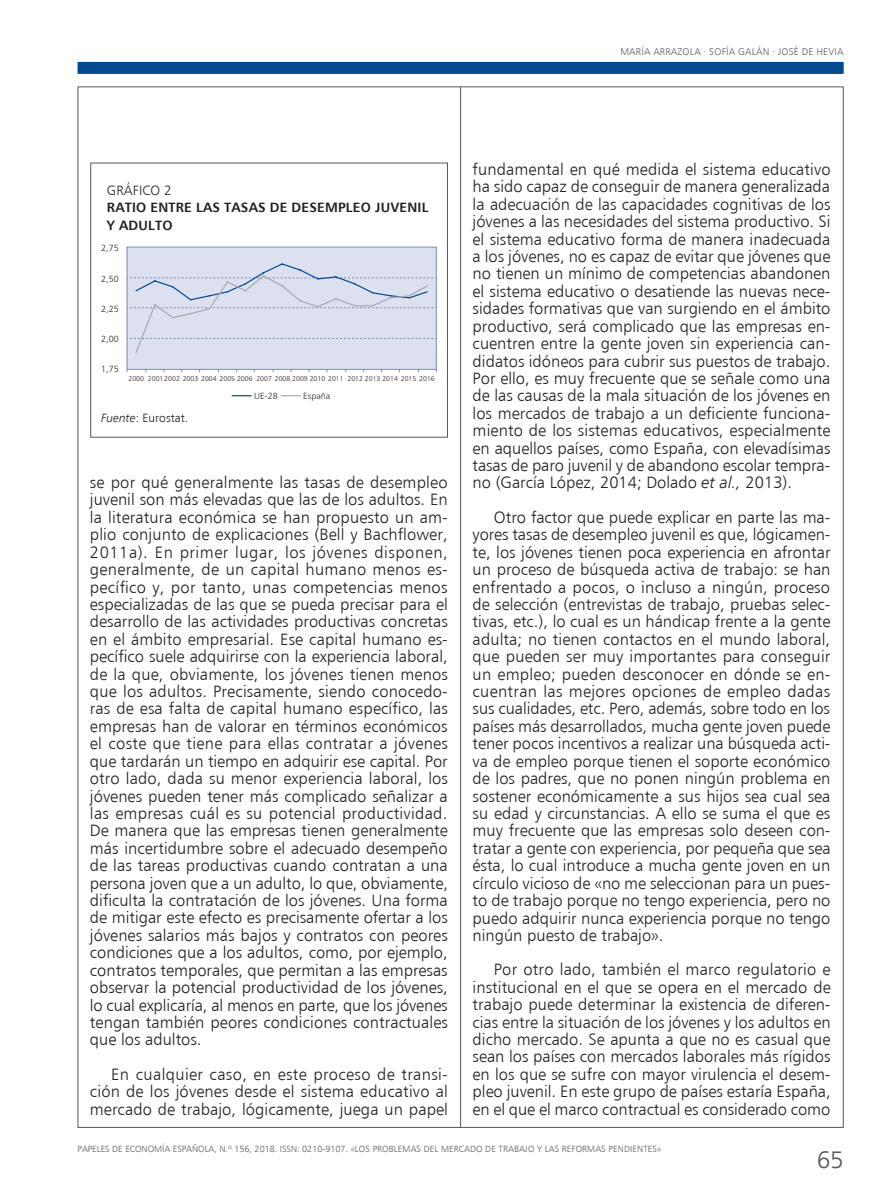
<style>
.page{position:relative;width:894px;height:1192px;background:#fff}
.page>*{position:absolute;margin:0;border:0;box-sizing:border-box;transform-origin:0 0}
.t1{font:24px "Humanist 777 BT Light B";color:#57585a}
.t2{font:16.5px/17.4px "Humanist 777 BT Light B";color:#231f20;text-align:justify}
.t3{font:13.5px/17.2px "Humanist 777 BT Bold B";letter-spacing:.015em;color:#231f20}
.t4{font:13.5px "Humanist 777 BT Light B";letter-spacing:.015em;color:#231f20}
.t5{font:12px "Humanist 777 BT Light B";color:#231f20}
.t6{font:9.75px "Humanist 777 BT Light B";letter-spacing:.02em;color:#57585a}
.t7{font:9px "Humanist 777 BT Light B";letter-spacing:.015em;color:#57585a}
.t8{font:9px "Humanist 777 BT Light B";color:#231f20}
.t9{font:6.9px "Humanist 777 BT Light B";color:#231f20}
.s1{font-family:"Humanist 777 BT Light Italic B"}
</style>
<div class="page">
<div style="left:77px;top:62px;width:766px;height:12px;background:#014990"></div>
<hr style="left:460px;top:87px;width:1px;height:1040px;background:#57585a">
<div style="left:127px;top:247px;width:309px;height:122px;background:#dde1ef;border:1px solid #788bbc"></div>
<svg style="left:127px;top:262px;width:309px;height:92px"></svg>
<svg style="left:232px;top:395px;width:19px;height:1px"></svg>
<svg style="left:281px;top:395px;width:19px;height:1px"></svg>
<p class="t6" style="left:620px;top:46px;width:225px">MARÍA ARRAZOLA ∙ SOFÍA GALÁN ∙ JOSÉ DE HEVIA</p>
<p class="t4" style="left:107px;top:182px;width:66px">GRÁFICO 2</p>
<p class="t3" style="left:107px;top:199px;width:323px">RATIO ENTRE LAS TASAS DE DESEMPLEO JUVENIL<br>Y ADULTO</p>
<p class="t8" style="left:101px;top:242px;width:19px">2,75</p>
<p class="t8" style="left:101px;top:273px;width:19px">2,50</p>
<p class="t8" style="left:101px;top:303px;width:19px">2,25</p>
<p class="t8" style="left:101px;top:333px;width:19px">2,00</p>
<p class="t8" style="left:101px;top:363px;width:19px">1,75</p>
<p class="t9" style="left:128px;top:374px;width:308px">2000 20012002 2003 2004 2005 2006 2007 2008 2009 2010 2011 2012 2013 2014 2015 2016</p>
<p class="t5" style="left:101px;top:410px;width:88px"><span class="s1">Fuente</span>: Eurostat.</p>
<p class="t8" style="left:254px;top:390px;width:25px">UE-28</p>
<p class="t8" style="left:303px;top:390px;width:28px">España</p>
<p class="t2" style="left:90px;top:473px;width:359px">se por qué generalmente las tasas de desempleo juvenil son más elevadas que las de los adultos. En la literatura económica se han propuesto un am&shy;plio conjunto de explicaciones (Bell y Bachflower, 2011a). En primer lugar, los jóvenes disponen, generalmente, de un capital humano menos es&shy;pecífico y, por tanto, unas competencias menos especializadas de las que se pueda precisar para el desarrollo de las actividades productivas concretas en el ámbito empresarial. Ese capital humano es&shy;pecífico suele adquirirse con la experiencia laboral, de la que, obviamente, los jóvenes tienen menos que los adultos. Precisamente, siendo conocedo&shy;ras de esa falta de capital humano específico, las empresas han de valorar en términos económicos el coste que tiene para ellas contratar a jóvenes que tardarán un tiempo en adquirir ese capital. Por otro lado, dada su menor experiencia laboral, los jóvenes pueden tener más complicado señalizar a las empresas cuál es su potencial productividad.<br>De manera que las empresas tienen generalmente más incertidumbre sobre el adecuado desempeño de las tareas productivas cuando contratan a una persona joven que a un adulto, lo que, obviamente, dificulta la contratación de los jóvenes. Una forma de mitigar este efecto es precisamente ofertar a los jóvenes salarios más bajos y contratos con peores condiciones que a los adultos, como, por ejemplo, contratos temporales, que permitan a las empresas observar la potencial productividad de los jóvenes, lo cual explicaría, al menos en parte, que los jóvenes tengan también peores condiciones contractuales que los adultos.</p>
<p class="t2" style="left:90px;top:1064px;width:359px;text-indent:21px">En cualquier caso, en este proceso de transi&shy;ción de los jóvenes desde el sistema educativo al mercado de trabajo, lógicamente, juega un papel</p>
<p class="t2" style="left:472px;top:160px;width:359px">fundamental en qué medida el sistema educativo ha sido capaz de conseguir de manera generalizada la adecuación de las capacidades cognitivas de los jóvenes a las necesidades del sistema productivo. Si el sistema educativo forma de manera inadecuada a los jóvenes, no es capaz de evitar que jóvenes que no tienen un mínimo de competencias abandonen el sistema educativo o desatiende las nuevas nece&shy;sidades formativas que van surgiendo en el ámbito productivo, será complicado que las empresas en&shy;cuentren entre la gente joven sin experiencia can&shy;didatos idóneos para cubrir sus puestos de trabajo.<br>Por ello, es muy frecuente que se señale como una de las causas de la mala situación de los jóvenes en los mercados de trabajo a un deficiente funciona&shy;miento de los sistemas educativos, especialmente en aquellos países, como España, con elevadísimas tasas de paro juvenil y de abandono escolar tempra&shy;no (García López, 2014; Dolado <span class="s1">et al.,</span> 2013).</p>
<p class="t2" style="left:472px;top:508px;width:359px;text-indent:21px">Otro factor que puede explicar en parte las ma&shy;yores tasas de desempleo juvenil es que, lógicamen&shy;te, los jóvenes tienen poca experiencia en afrontar un proceso de búsqueda activa de trabajo: se han enfrentado a pocos, o incluso a ningún, proceso de selección (entrevistas de trabajo, pruebas selec&shy;tivas, etc.), lo cual es un hándicap frente a la gente adulta; no tienen contactos en el mundo laboral, que pueden ser muy importantes para conseguir un empleo; pueden desconocer en dónde se en&shy;cuentran las mejores opciones de empleo dadas sus cualidades, etc. Pero, además, sobre todo en los países más desarrollados, mucha gente joven puede tener pocos incentivos a realizar una búsqueda acti&shy;va de empleo porque tienen el soporte económico de los padres, que no ponen ningún problema en sostener económicamente a sus hijos sea cual sea su edad y circunstancias. A ello se suma el que es muy frecuente que las empresas solo deseen con&shy;tratar a gente con experiencia, por pequeña que sea ésta, lo cual introduce a mucha gente joven en un círculo vicioso de «no me seleccionan para un pues&shy;to de trabajo porque no tengo experiencia, pero no puedo adquirir nunca experiencia porque no tengo ningún puesto de trabajo».</p>
<p class="t2" style="left:472px;top:960px;width:359px;text-indent:21px">Por otro lado, también el marco regulatorio e institucional en el que se opera en el mercado de trabajo puede determinar la existencia de diferen&shy;cias entre la situación de los jóvenes y los adultos en dicho mercado. Se apunta a que no es casual que sean los países con mercados laborales más rígidos en los que se sufre con mayor virulencia el desem&shy;pleo juvenil. En este grupo de países estaría España, en el que el marco contractual es considerado como</p>
<p class="t7" style="left:77px;top:1143px;width:585px">PAPELES DE ECONOMÍA ESPAÑOLA, N.º 156, 2018. ISSN: 0210-9107. «LOS PROBLEMAS DEL MERCADO DE TRABAJO Y LAS REFORMAS PENDIENTES»</p>
<p class="t1" style="left:816px;top:1144px;width:28px">65</p>
</div>
